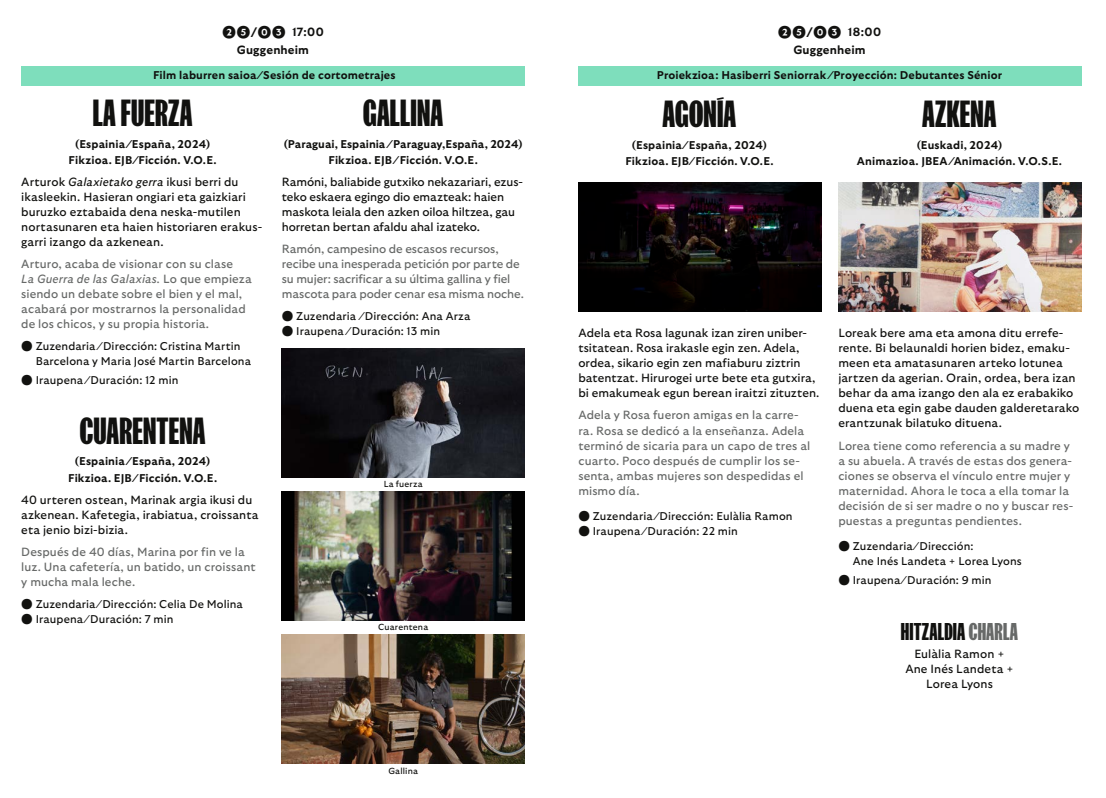
<style>
.page{position:relative;width:1106px;height:798px;background:#fff}
.page>*{position:absolute;margin:0;border:0;box-sizing:border-box;transform-origin:0 0}
.t1{font:700 35px "FK Screamer";letter-spacing:.005em;color:#11110f}
.t2{font:700 22.5px "FK Screamer";letter-spacing:.01em;color:#11110f}
.t3{font:700 13.75px "GT Ultra";letter-spacing:.02em;color:#11110f}
.t4{font:11.88px/15px "GT Ultra";letter-spacing:.005em;color:#11110f}
.t5{font:11.88px/15px "GT Ultra";letter-spacing:.005em;color:#676968}
.t6{font:700 11.88px "GT Ultra";letter-spacing:.01em;color:#11110f}
.t7{font:700 11.25px/16.2px "GT Ultra";letter-spacing:.01em;color:#11110f;text-align:center}
.t8{font:11.25px/15px "GT Ultra";letter-spacing:.01em;color:#11110f}
.t9{font:8.75px "GT Ultra";letter-spacing:.02em;color:#11110f}
.s1{font-size:11.88px}
.s2{font-style:italic}
.s3{color:#676968}
</style>
<div class="page">
<div style="left:21px;top:66px;width:503px;height:19px;background:#7edebc"></div>
<img style="left:282px;top:349px;width:242px;height:128px">
<img style="left:282px;top:491px;width:242px;height:129px">
<img style="left:282px;top:634px;width:242px;height:128px">
<div style="left:578px;top:66px;width:503px;height:19px;background:#7edebc"></div>
<img style="left:838px;top:182px;width:243px;height:129px">
<img style="left:578px;top:182px;width:243px;height:129px">
<p class="t3" style="left:222px;top:24px;width:103px">❷❺∕⓿❸ <span class="s1">17:00</span></p>
<p class="t6" style="left:237px;top:43px;width:74px">Guggenheim</p>
<p class="t7" style="left:153px;top:68px;width:244px">Film laburren saioa ⁄Sesión de cortometrajes</p>
<h1 class="t1" style="left:93px;top:92px;width:101px">LA FUERZA</h1>
<p class="t7" style="left:69px;top:136px;width:149px">(Espainia ⁄España, 2024)<br>Fikzioa. EJB ⁄Ficción. V.O.E.</p>
<p class="t4" style="left:21px;top:174px;width:242px">Arturok <span class="s2">Galaxietako gerra</span> ikusi berri du ikasleekin. Hasieran ongiari eta gaizkiari buruzko eztabaida dena neska-mutilen nortasunaren eta haien historiaren erakus&shy;garri izango da azkenean.</p>
<p class="t5" style="left:21px;top:256px;width:232px">Arturo, acaba de visionar con su clase<br><span class="s2">La Guerra de las Galaxias.</span> Lo que empieza siendo un debate sobre el bien y el mal, acabará por mostrarnos la personalidad de los chicos, y su propia historia.</p>
<p class="t8" style="left:36px;top:339px;width:217px;text-indent:-14px">● Zuzendaria ⁄ Dirección: Cristina Martin<br>Barcelona y Maria José Martin Barcelona</p>
<p class="t8" style="left:21px;top:372px;width:159px">● Iraupena ⁄ Duración: 12 min</p>
<h1 class="t1" style="left:80px;top:409px;width:127px">CUARENTENA</h1>
<p class="t7" style="left:68px;top:453px;width:151px">(Espainia ⁄España, 2024)<br>Fikzioa. EJB ⁄Ficción. V.O.E.</p>
<p class="t4" style="left:21px;top:492px;width:239px">40 urteren ostean, Marinak argia ikusi du azkenean. Kafetegia, irabiatua, croissanta eta jenio bizi-bizia.</p>
<p class="t5" style="left:21px;top:544px;width:236px">Después de 40 días, Marina por fin ve la luz. Una cafetería, un batido, un croissant y mucha mala leche.</p>
<p class="t8" style="left:21px;top:596px;width:223px">● Zuzendaria ⁄ Dirección: Celia De Molina</p>
<p class="t8" style="left:21px;top:611px;width:154px">● Iraupena ⁄ Duración: 7 min</p>
<h1 class="t1" style="left:363px;top:92px;width:81px">GALLINA</h1>
<p class="t7" style="left:284px;top:136px;width:240px">(Paraguai, Espainia ⁄Paraguay,España, 2024)<br>Fikzioa. EJB ⁄Ficción. V.O.E.</p>
<p class="t4" style="left:282px;top:174px;width:242px">Ramóni, baliabide gutxiko nekazariari, ezus&shy;teko eskaera egingo dio emazteak: haien maskota leiala den azken oiloa hiltzea, gau horretan bertan afaldu ahal izateko.</p>
<p class="t5" style="left:282px;top:241px;width:244px">Ramón, campesino de escasos recursos, recibe una inesperada petición por parte de su mujer: sacrificar a su última gallina y fiel mascota para poder cenar esa misma noche.</p>
<p class="t8" style="left:282px;top:309px;width:190px">● Zuzendaria ⁄ Dirección: Ana Arza</p>
<p class="t8" style="left:282px;top:324px;width:160px">● Iraupena ⁄ Duración: 13 min</p>
<p class="t9" style="left:384px;top:479px;width:41px">La fuerza</p>
<p class="t9" style="left:378px;top:622px;width:52px">Cuarentena</p>
<p class="t9" style="left:388px;top:765px;width:31px">Gallina</p>
<p class="t3" style="left:777px;top:24px;width:105px">❷❺∕⓿❸ <span class="s1">18:00</span></p>
<p class="t6" style="left:793px;top:43px;width:74px">Guggenheim</p>
<p class="t7" style="left:657px;top:68px;width:347px">Proiekzioa: Hasiberri Seniorrak ⁄Proyección: Debutantes Sénior</p>
<h1 class="t1" style="left:662px;top:93px;width:75px">AGONÍA</h1>
<p class="t7" style="left:625px;top:137px;width:150px">(Espainia ⁄España, 2024)<br>Fikzioa. EJB ⁄Ficción. V.O.E.</p>
<h1 class="t1" style="left:922px;top:93px;width:76px">AZKENA</h1>
<p class="t7" style="left:857px;top:137px;width:207px">(Euskadi, 2024)<br>Animazioa. JBEA ⁄Animación. V.O.S.E.</p>
<p class="t4" style="left:578px;top:326px;width:242px">Adela eta Rosa lagunak izan ziren uniber&shy;tsitatean. Rosa irakasle egin zen. Adela, ordea, sikario egin zen mafiaburu ziztrin batentzat. Hirurogei urte bete eta gutxira, bi emakumeak egun berean iraitzi zituzten.</p>
<p class="t5" style="left:578px;top:408px;width:233px">Adela y Rosa fueron amigas en la carre&shy;ra. Rosa se dedicó a la enseñanza. Adela terminó de sicaria para un capo de tres al cuarto. Poco después de cumplir los se&shy;senta, ambas mujeres son despedidas el mismo día.</p>
<p class="t8" style="left:578px;top:508px;width:216px">● Zuzendaria ⁄ Dirección: Eulàlia Ramon</p>
<p class="t8" style="left:578px;top:523px;width:161px">● Iraupena ⁄ Duración: 22 min</p>
<p class="t4" style="left:838px;top:326px;width:242px">Loreak bere ama eta amona ditu errefe&shy;rente. Bi belaunaldi horien bidez, emaku&shy;meen eta amatasunaren arteko lotunea jartzen da agerian. Orain, ordea, bera izan behar da ama izango den ala ez erabakiko duena eta egin gabe dauden galderetarako erantzunak bilatuko dituena.</p>
<p class="t5" style="left:838px;top:438px;width:236px">Lorea tiene como referencia a su madre y a su abuela. A través de estas dos genera&shy;ciones se observa el vínculo entre mujer y maternidad. Ahora le toca a ella tomar la decisión de si ser madre o no y buscar res&shy;puestas a preguntas pendientes.</p>
<p class="t8" style="left:852px;top:538px;width:170px;text-indent:-14px">● Zuzendaria ⁄ Dirección:<br>Ane Inés Landeta + Lorea Lyons</p>
<p class="t8" style="left:838px;top:572px;width:155px">● Iraupena ⁄ Duración: 9 min</p>
<h2 class="t2" style="left:901px;top:617px;width:119px">HITZALDIA <span class="s3">CHARLA</span></h2>
<p class="t4" style="left:905px;top:646px;width:110px;text-align:center">Eulàlia Ramon +<br>Ane Inés Landeta +<br>Lorea Lyons</p>
</div>
